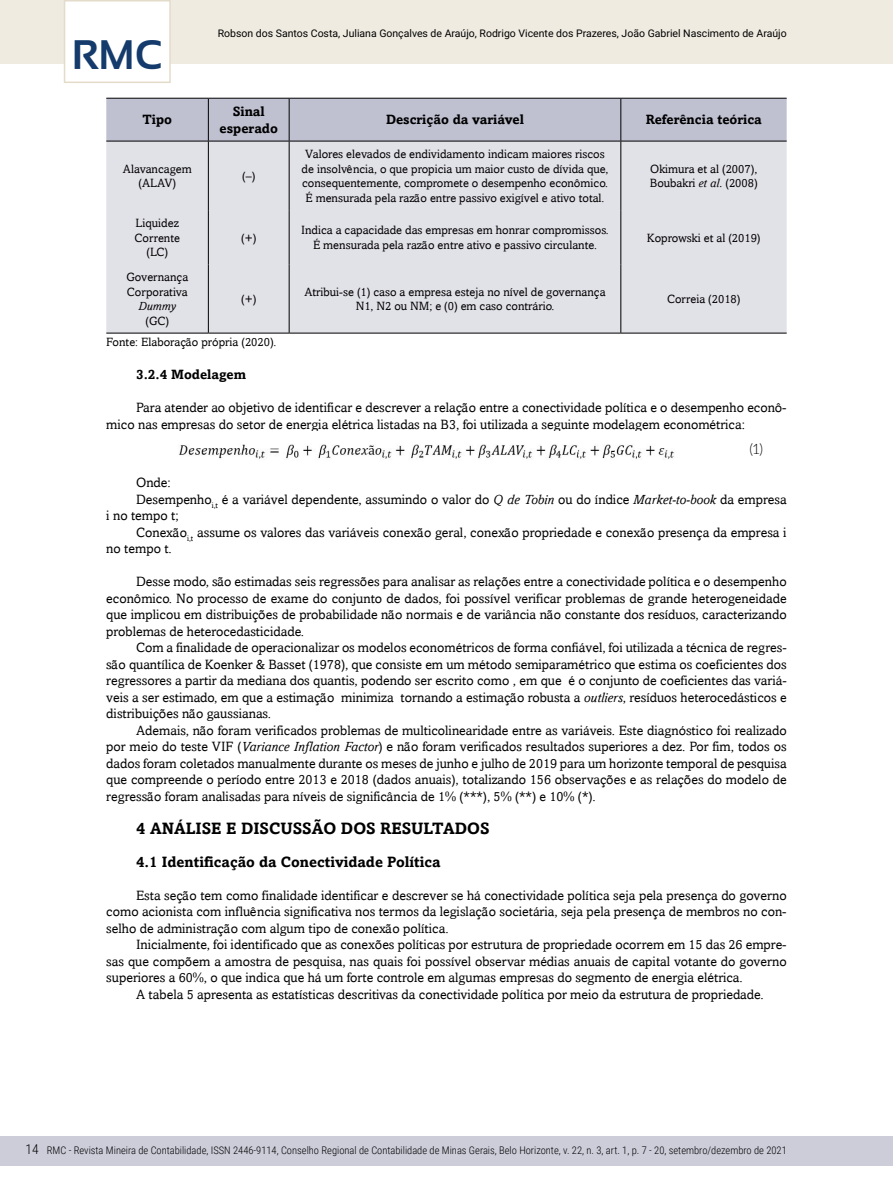
<style>
.page{position:relative;width:893px;height:1191px;background:#fff}
.page>*{position:absolute;margin:0;border:0;box-sizing:border-box;transform-origin:0 0}
.t1{font:700 41.25px "Sansation";color:#143b6b}
.t2{font:700 16.5px "Amasis";color:#000}
.t3{font:700 15px "Amasis";color:#000}
.t4{font:300 14.25px "Aleo";color:#000}
.t5{font:13.5px/16.5px "Amasis";color:#000;text-align:justify}
.t6{font:700 13.5px/16.2px "Amasis";color:#000;text-align:center}
.t7{font:300 13.5px "Roboto Condensed";color:#000}
.t8{font:12px/14.4px "Amasis";color:#000;text-align:center}
.t9{font:italic 12px "Amasis";color:#000}
.t10{font:300 10.5px "Roboto Condensed";color:#000}
.t11{font:10.5px "Roboto";color:#000}
.s1{font-style:italic}
</style>
<div class="page">
<div style="left:0;top:1135px;width:893px;height:30px;background:#cdcdda"></div>
<div style="left:0;top:0;width:893px;height:64px;background:#efebe1"></div>
<div style="left:64px;top:0;width:107px;height:83px;background:#fff;border:2px solid #e4dcca"></div>
<div style="left:106px;top:99px;width:681px;height:42px;background:#bfc1d1"></div>
<div style="left:106px;top:142px;width:681px;height:191px;background:#e1e1e8"></div>
<hr style="left:289px;top:99px;width:1px;height:42px;background:#000">
<hr style="left:289px;top:141px;width:1px;height:69px;background:#000">
<hr style="left:289px;top:210px;width:1px;height:54px;background:#000">
<hr style="left:289px;top:264px;width:1px;height:69px;background:#000">
<hr style="left:208px;top:141px;width:1px;height:69px;background:#000">
<hr style="left:208px;top:210px;width:1px;height:54px;background:#000">
<hr style="left:620px;top:141px;width:1px;height:69px;background:#000">
<hr style="left:620px;top:210px;width:1px;height:54px;background:#000">
<hr style="left:208px;top:98px;width:81px;height:1px;background:#000">
<hr style="left:289px;top:98px;width:332px;height:1px;background:#000">
<hr style="left:208px;top:141px;width:81px;height:1px;background:#000">
<hr style="left:289px;top:141px;width:332px;height:1px;background:#000">
<hr style="left:106px;top:98px;width:102px;height:1px;background:#000">
<hr style="left:208px;top:99px;width:1px;height:42px;background:#000">
<hr style="left:106px;top:141px;width:102px;height:1px;background:#000">
<hr style="left:621px;top:98px;width:166px;height:1px;background:#000">
<hr style="left:620px;top:99px;width:1px;height:42px;background:#000">
<hr style="left:621px;top:141px;width:166px;height:1px;background:#000">
<hr style="left:621px;top:333px;width:166px;height:1px;background:#000">
<hr style="left:106px;top:333px;width:102px;height:1px;background:#000">
<hr style="left:208px;top:264px;width:1px;height:69px;background:#000">
<hr style="left:620px;top:264px;width:1px;height:69px;background:#000">
<hr style="left:208px;top:333px;width:81px;height:1px;background:#000">
<hr style="left:289px;top:333px;width:332px;height:1px;background:#000">
<img style="left:179px;top:444px;width:495px;height:15px">
<h1 class="t1" style="left:72px;top:32px;width:92px">RMC</h1>
<p class="t11" style="left:218px;top:26px;width:570px">Robson dos Santos Costa, Juliana Gonçalves de Araújo, Rodrigo Vicente dos Prazeres, João Gabriel Nascimento de Araújo</p>
<p class="t6" style="left:142px;top:112px;width:31px">Tipo</p>
<p class="t6" style="left:220px;top:103px;width:60px">Sinal esperado</p>
<p class="t6" style="left:386px;top:112px;width:139px">Descrição da variável</p>
<p class="t6" style="left:646px;top:112px;width:118px">Referência teórica</p>
<p class="t8" style="left:123px;top:161px;width:70px">Alavancagem (ALAV)</p>
<p class="t8" style="left:242px;top:169px;width:15px">(–)</p>
<p class="t8" style="left:302px;top:147px;width:308px">Valores elevados de endividamento indicam maiores riscos de insolvência, o que propicia um maior custo de dívida que, consequentemente, compromete o desempenho econômico.<br>É mensurada pela razão entre passivo exigível e ativo total.</p>
<p class="t8" style="left:650px;top:161px;width:109px;text-align:left">Okimura et al (2007),<br>Boubakri <span class="s1">et al.</span> (2008)</p>
<p class="t8" style="left:135px;top:216px;width:47px">Liquidez<br>Corrente (LC)</p>
<p class="t8" style="left:241px;top:230px;width:17px">(+)</p>
<p class="t8" style="left:301px;top:223px;width:309px">Indica a capacidade das empresas em honrar compromissos.<br>É mensurada pela razão entre ativo e passivo circulante.</p>
<p class="t8" style="left:647px;top:230px;width:115px">Koprowski et al (2019)</p>
<p class="t8" style="left:126px;top:270px;width:63px;text-align:left">Governança<br>Corporativa</p>
<p class="t9" style="left:139px;top:299px;width:39px">Dummy</p>
<p class="t8" style="left:145px;top:313px;width:25px">(GC)</p>
<p class="t8" style="left:241px;top:291px;width:17px">(+)</p>
<p class="t8" style="left:304px;top:284px;width:303px">Atribui-se (1) caso a empresa esteja no nível de governança<br>N1, N2 ou NM; e (0) em caso contrário.</p>
<p class="t8" style="left:667px;top:291px;width:75px">Correia (2018)</p>
<p class="t8" style="left:106px;top:335px;width:172px">Fonte: Elaboração própria (2020).</p>
<p class="t6" style="left:136px;top:366px;width:111px">3.2.4 Modelagem</p>
<p class="t5" style="left:106px;top:399px;width:682px;text-indent:30px">Para atender ao objetivo de identificar e descrever a relação entre a conectividade política e o desempenho econô&shy;mico nas empresas do setor de energia elétrica listadas na B3, foi utilizada a seguinte modelagem econométrica:</p>
<p class="t4" style="left:749px;top:441px;width:15px">(1)</p>
<p class="t5" style="left:136px;top:474px;width:36px">Onde:</p>
<p class="t5" style="left:136px;top:491px;width:652px">Desempenho<sub>i,t</sub> é a variável dependente, assumindo o valor do <span class="s1">Q de Tobin</span> ou do índice <span class="s1">Market-to-book</span> da empresa</p>
<p class="t5" style="left:106px;top:507px;width:74px">i no tempo t;</p>
<p class="t5" style="left:136px;top:524px;width:652px">Conexão<sub>i,t</sub> assume os valores das variáveis conexão geral, conexão propriedade e conexão presença da empresa i</p>
<p class="t5" style="left:106px;top:540px;width:67px">no tempo t.</p>
<p class="t5" style="left:106px;top:573px;width:682px;text-indent:30px">Desse modo, são estimadas seis regressões para analisar as relações entre a conectividade política e o desempenho econômico. No processo de exame do conjunto de dados, foi possível verificar problemas de grande heterogeneidade que implicou em distribuições de probabilidade não normais e de variância não constante dos resíduos, caracterizando problemas de heterocedasticidade.</p>
<p class="t5" style="left:106px;top:639px;width:682px;text-indent:30px">Com a finalidade de operacionalizar os modelos econométricos de forma confiável, foi utilizada a técnica de regres&shy;são quantílica de Koenker &amp; Basset (1978), que consiste em um método semiparamétrico que estima os coeficientes dos regressores a partir da mediana dos quantis, podendo ser escrito como , em que é o conjunto de coeficientes das variá&shy;veis a ser estimado, em que a estimação minimiza tornando a estimação robusta a <span class="s1">outliers</span>, resíduos heterocedásticos e distribuições não gaussianas.</p>
<p class="t5" style="left:106px;top:722px;width:682px;text-indent:30px">Ademais, não foram verificados problemas de multicolinearidade entre as variáveis. Este diagnóstico foi realizado por meio do teste VIF (<span class="s1">Variance Inflation Factor</span>) e não foram verificados resultados superiores a dez. Por fim, todos os dados foram coletados manualmente durante os meses de junho e julho de 2019 para um horizonte temporal de pesquisa que compreende o período entre 2013 e 2018 (dados anuais), totalizando 156 observações e as relações do modelo de regressão foram analisadas para níveis de significância de 1% (***), 5% (**) e 10% (*).</p>
<p class="t2" style="left:136px;top:818px;width:355px">4 ANÁLISE E DISCUSSÃO DOS RESULTADOS</p>
<p class="t3" style="left:136px;top:852px;width:306px">4.1 Identificação da Conectividade Política</p>
<p class="t5" style="left:106px;top:887px;width:682px;text-indent:30px">Esta seção tem como finalidade identificar e descrever se há conectividade política seja pela presença do governo como acionista com influência significativa nos termos da legislação societária, seja pela presença de membros no con&shy;selho de administração com algum tipo de conexão política.</p>
<p class="t5" style="left:136px;top:936px;width:652px">Inicialmente, foi identificado que as conexões políticas por estrutura de propriedade ocorrem em 15 das 26 empre-</p>
<p class="t5" style="left:106px;top:953px;width:682px">sas que compõem a amostra de pesquisa, nas quais foi possível observar médias anuais de capital votante do governo</p>
<p class="t5" style="left:106px;top:969px;width:638px">superiores a 60%, o que indica que há um forte controle em algumas empresas do segmento de energia elétrica.</p>
<p class="t5" style="left:136px;top:986px;width:629px">A tabela 5 apresenta as estatísticas descritivas da conectividade política por meio da estrutura de propriedade.</p>
<p class="t7" style="left:26px;top:1140px;width:15px">14</p>
<p class="t10" style="left:47px;top:1143px;width:741px">RMC - Revista Mineira de Contabilidade, ISSN 2446-9114, Conselho Regional de Contabilidade de Minas Gerais, Belo Horizonte, v. 22, n. 3, art. 1, p. 7 - 20, setembro/dezembro de 2021</p>
</div>
